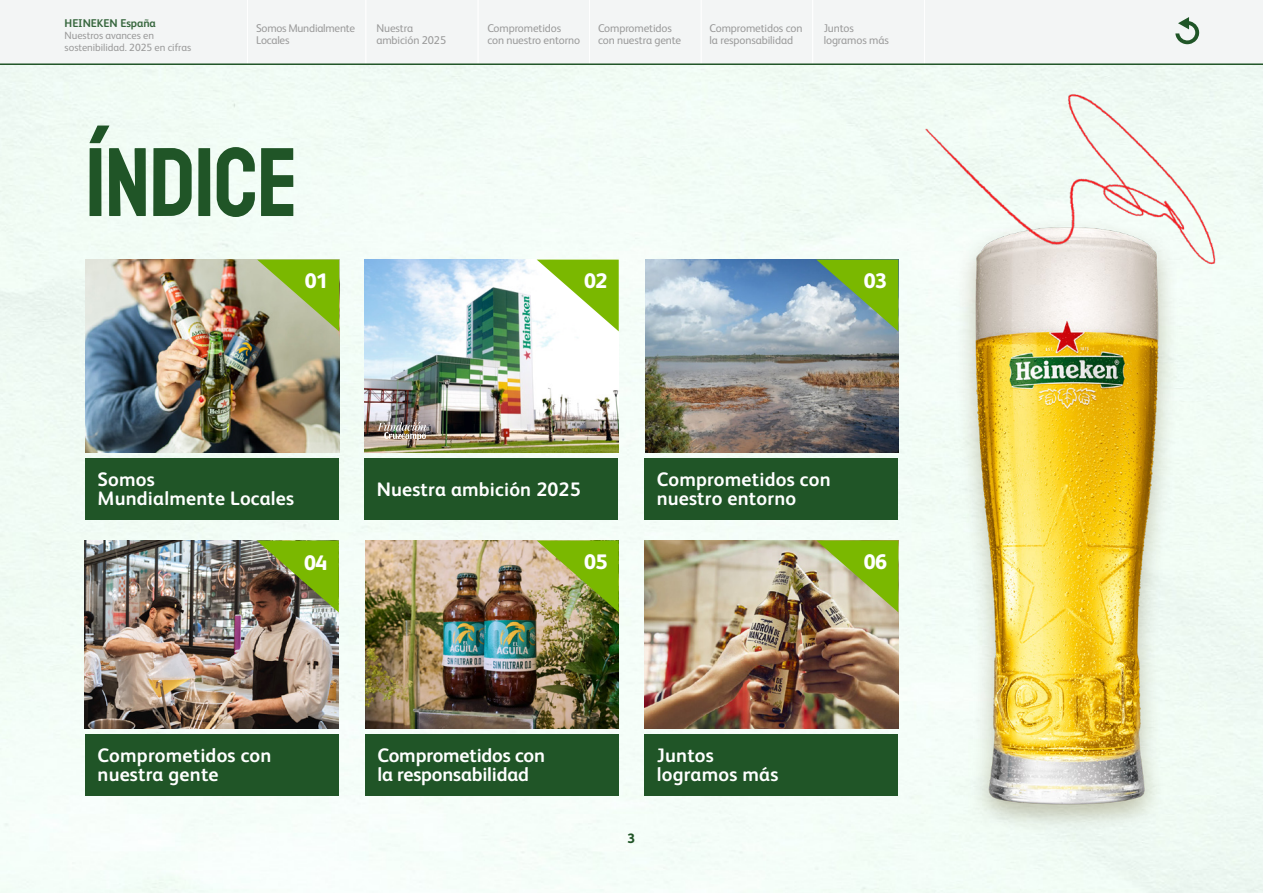
<style>
.page{position:relative;width:1263px;height:893px;background:#fff}
.page>*{position:absolute;margin:0;border:0;box-sizing:border-box;transform-origin:0 0}
.t1{font:97.5px "Staatliches";letter-spacing:-.01em;color:#205527}
.t2{font:800 21px "HEINEKEN Core";letter-spacing:-.035em;color:#fff}
.t3{font:700 19.5px/19.5px "HEINEKEN Core";letter-spacing:.01em;color:#fff}
.t4{font:700 19.5px/19.5px "HEINEKEN Core";letter-spacing:-.01em;color:#fff}
.t5{font:800 13.5px "HEINEKEN Core";color:#205527}
.t6{font:11.25px/12px "HEINEKEN Core";letter-spacing:-.01em;color:#9a9a9a}
.t7{font:700 11.25px "HEINEKEN Core";letter-spacing:-.005em;color:#36663d}
.t8{font:10.5px/12px "HEINEKEN Core";letter-spacing:-.005em;color:#9a9a9a}
</style>
<div class="page">
<div style="left:0;top:65px;width:1263px;height:828px;background:#f3fdf7"></div>
<div style="left:0;top:0;width:1263px;height:63px;background:#f3f5f5"></div>
<div style="left:247px;top:0;width:678px;height:63px;background:#f3f5f5"></div>
<hr style="left:0;top:63px;width:1263px;height:2px;background:#205527">
<svg style="left:1175px;top:17px;width:25px;height:27px"></svg>
<img style="left:851px;top:199px;width:412px;height:646px">
<div style="left:86px;top:458px;width:253px;height:61px;background:#205527"></div>
<div style="left:365px;top:734px;width:254px;height:61px;background:#205527"></div>
<div style="left:365px;top:458px;width:253px;height:61px;background:#205527"></div>
<div style="left:644px;top:734px;width:254px;height:61px;background:#205527"></div>
<div style="left:644px;top:458px;width:254px;height:61px;background:#205527"></div>
<div style="left:85px;top:734px;width:253px;height:61px;background:#205527"></div>
<img style="left:645px;top:260px;width:253px;height:193px">
<img style="left:85px;top:540px;width:254px;height:188px">
<img style="left:365px;top:540px;width:254px;height:188px">
<img style="left:644px;top:540px;width:254px;height:188px">
<img style="left:86px;top:260px;width:253px;height:193px">
<img style="left:365px;top:260px;width:254px;height:193px">
<svg style="left:257px;top:260px;width:82px;height:71px;background:#97b750"></svg>
<svg style="left:537px;top:260px;width:82px;height:71px"></svg>
<svg style="left:816px;top:260px;width:82px;height:71px;background:#8cb565"></svg>
<img style="left:257px;top:540px;width:82px;height:72px">
<svg style="left:816px;top:540px;width:82px;height:72px;background:#a2bb56"></svg>
<img style="left:537px;top:540px;width:82px;height:72px">
<svg style="left:377px;top:421px;width:49px;height:19px"></svg>
<img style="left:893px;top:79px;width:336px;height:189px">
<p class="t7" style="left:65px;top:15px;width:93px">HEINEKEN España</p>
<p class="t8" style="left:65px;top:29px;width:128px">Nuestros avances en sostenibilidad. 2025 en cifras</p>
<p class="t6" style="left:256px;top:21px;width:100px">Somos Mundialmente<br>Locales</p>
<p class="t6" style="left:487px;top:21px;width:94px">Comprometidos con nuestro entorno</p>
<p class="t6" style="left:598px;top:21px;width:85px">Comprometidos con nuestra gente</p>
<p class="t6" style="left:709px;top:21px;width:95px">Comprometidos con la responsabilidad</p>
<p class="t6" style="left:376px;top:21px;width:71px">Nuestra ambición 2025</p>
<p class="t6" style="left:824px;top:21px;width:67px">Juntos logramos más</p>
<h1 class="t1" style="left:86px;top:118px;width:214px">ÍNDICE</h1>
<h2 class="t2" style="left:305px;top:265px;width:25px">01</h2>
<h2 class="t2" style="left:584px;top:265px;width:25px">02</h2>
<h2 class="t2" style="left:864px;top:265px;width:25px">03</h2>
<h3 class="t3" style="left:97px;top:468px;width:198px">Somos<br>Mundialmente Locales</h3>
<h3 class="t3" style="left:377px;top:478px;width:205px">Nuestra ambición 2025</h3>
<h3 class="t3" style="left:657px;top:468px;width:175px">Comprometidos con nuestro entorno</h3>
<h2 class="t2" style="left:304px;top:546px;width:25px">04</h2>
<h2 class="t2" style="left:584px;top:546px;width:25px">05</h2>
<h2 class="t2" style="left:864px;top:546px;width:25px">06</h2>
<h3 class="t3" style="left:98px;top:744px;width:175px">Comprometidos con nuestra gente</h3>
<h3 class="t4" style="left:377px;top:744px;width:169px">Comprometidos con la responsabilidad</h3>
<p class="t5" style="left:628px;top:828px;width:9px">3</p>
<h3 class="t3" style="left:657px;top:744px;width:123px">Juntos logramos más</h3>
</div>
